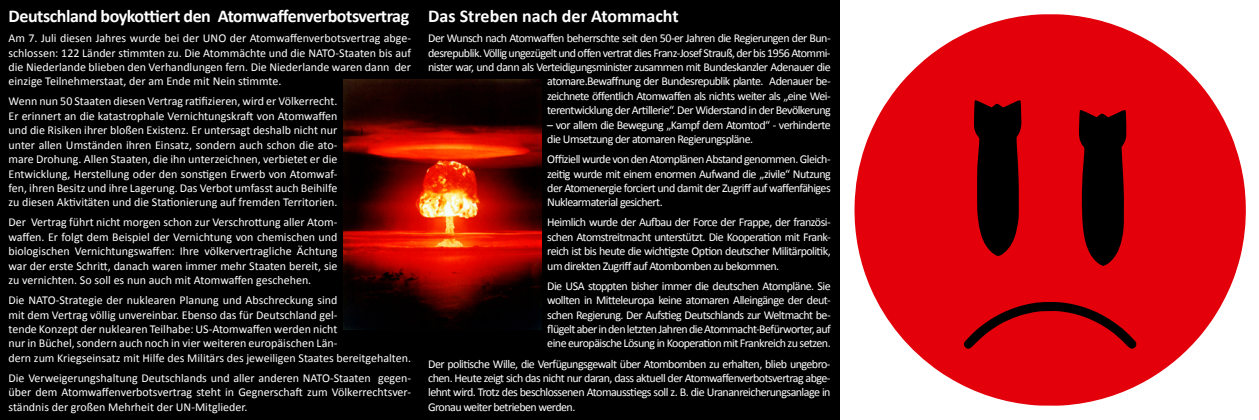
<style>
.page{position:relative;width:1259px;height:420px;background:#fff}
.page>*{position:absolute;margin:0;border:0;box-sizing:border-box;transform-origin:0 0}
.t1{font:700 18px "Calibri";letter-spacing:-.025em;color:#fff}
.t2{font:700 18px "Calibri";color:#fff}
.t3{font:12px/14.4px "Calibri";letter-spacing:-.045em;color:#fff;text-align:justify}
.t4{font:12px/14.4px "Calibri";color:#fff}
</style>
<div class="page">
<div style="left:0;top:0;width:839px;height:420px;background:#000"></div>
<svg style="left:854px;top:14px;width:392px;height:391px;fill:#e3000a"></svg>
<svg style="left:963px;top:100px;width:174px;height:249px;background:#9b0006"></svg>
<img style="left:343px;top:80px;width:198px;height:249px">
<h1 class="t1" style="left:9px;top:5px;width:402px">Deutschland boykottiert den Atomwaffenverbotsvertrag</h1>
<p class="t3" style="left:9px;top:31px;width:404px">Am 7. Juli diesen Jahres wurde bei der UNO der Atomwaffenverbotsvertrag abge&shy;schlossen: 122 Länder stimmten zu. Die Atommächte und die NATO-Staaten bis auf die Niederlande blieben den Verhandlungen fern. Die Niederlande waren dann der einzige Teilnehmerstaat, der am Ende mit Nein stimmte.</p>
<p class="t3" style="left:9px;top:94px;width:330px">Wenn nun 50 Staaten diesen Vertrag ratifizieren, wird er Völkerrecht.<br>Er erinnert an die katastrophale Vernichtungskraft von Atomwaffen und die Risiken ihrer bloßen Existenz. Er untersagt deshalb nicht nur unter allen Umständen ihren Einsatz, sondern auch schon die ato&shy;mare Drohung. Allen Staaten, die ihn unterzeichnen, verbietet er die Entwicklung, Herstellung oder den sonstigen Erwerb von Atomwaf&shy;fen, ihren Besitz und ihre Lagerung. Das Verbot umfasst auch Beihilfe zu diesen Aktivitäten und die Stationierung auf fremden Territorien.</p>
<p class="t3" style="left:9px;top:215px;width:330px">Der Vertrag führt nicht morgen schon zur Verschrottung aller Atom&shy;waffen. Er folgt dem Beispiel der Vernichtung von chemischen und biologischen Vernichtungswaffen: Ihre völkervertragliche Ächtung war der erste Schritt, danach waren immer mehr Staaten bereit, sie zu vernichten. So soll es nun auch mit Atomwaffen geschehen.</p>
<p class="t4" style="left:9px;top:293px;width:404px">Die NATO-Strategie der nuklearen Planung und Abschreckung sind<br>mit dem Vertrag völlig unvereinbar. Ebenso das für Deutschland gel-<br>tende Konzept der nuklearen Teilhabe: US-Atomwaffen werden nicht<br>nur in Büchel, sondern auch noch in vier weiteren europäischen Län-<br>dern zum Kriegseinsatz mit Hilfe des Militärs des jeweiligen Staates bereitgehalten.</p>
<p class="t3" style="left:9px;top:370px;width:404px">Die Verweigerungshaltung Deutschlands und aller anderen NATO-Staaten gegen&shy;über dem Atomwaffenverbotsvertrag steht in Gegnerschaft zum Völkerrechtsver&shy;ständnis der großen Mehrheit der UN-Mitglieder.</p>
<h1 class="t2" style="left:428px;top:5px;width:252px">Das Streben nach der Atommacht</h1>
<p class="t3" style="left:428px;top:31px;width:404px;text-align:right">Der Wunsch nach Atomwaffen beherrschte seit den 50-er Jahren die Regierungen der Bun&shy;desrepublik. Völlig ungezügelt und offen vertrat dies Franz-Josef Strauß, der bis 1956 Atommi&shy;nister war, und dann als Verteidigungsminister zusammen mit Bundeskanzler Adenauer die atomare.Bewaffnung der Bundesrepublik plante. Adenauer be-<br>zeichnete öffentlich Atomwaffen als nichts weiter als „eine Wei-<br>terentwicklung der Artillerie“. Der Widerstand in der Bevölkerung</p>
<p class="t3" style="left:547px;top:117px;width:285px">– vor allem die Bewegung „Kampf dem Atomtod“ - verhinderte die Umsetzung der atomaren Regierungspläne.</p>
<p class="t3" style="left:547px;top:152px;width:285px">Offiziell wurde von den Atomplänen Abstand genommen. Gleich&shy;zeitig wurde mit einem enormen Aufwand die „zivile“ Nutzung der Atomenergie forciert und damit der Zugriff auf waffenfähiges Nuklearmaterial gesichert.</p>
<p class="t3" style="left:547px;top:215px;width:285px">Heimlich wurde der Aufbau der Force der Frappe, der französi&shy;schen Atomstreitmacht unterstützt. Die Kooperation mit Frank&shy;reich ist bis heute die wichtigste Option deutscher Militärpolitik, um direkten Zugriff auf Atombomben zu bekommen.</p>
<p class="t3" style="left:547px;top:278px;width:285px">Die USA stoppten bisher immer die deutschen Atompläne. Sie wollten in Mitteleuropa keine atomaren Alleingänge der deut&shy;schen Regierung. Der Aufstieg Deutschlands zur Weltmacht be&shy;flügelt aber in den letzten Jahren die Atommacht-Befürworter, auf eine europäische Lösung in Kooperation mit Frankreich zu setzen.</p>
<p class="t3" style="left:428px;top:356px;width:404px">Der politische Wille, die Verfügungsgewalt über Atombomben zu erhalten, blieb ungebro&shy;chen. Heute zeigt sich das nicht nur daran, dass aktuell der Atomwaffenverbotsvertrag abge&shy;lehnt wird. Trotz des beschlossenen Atomausstiegs soll z. B. die Urananreicherungsanlage in Gronau weiter betrieben werden.</p>
</div>
